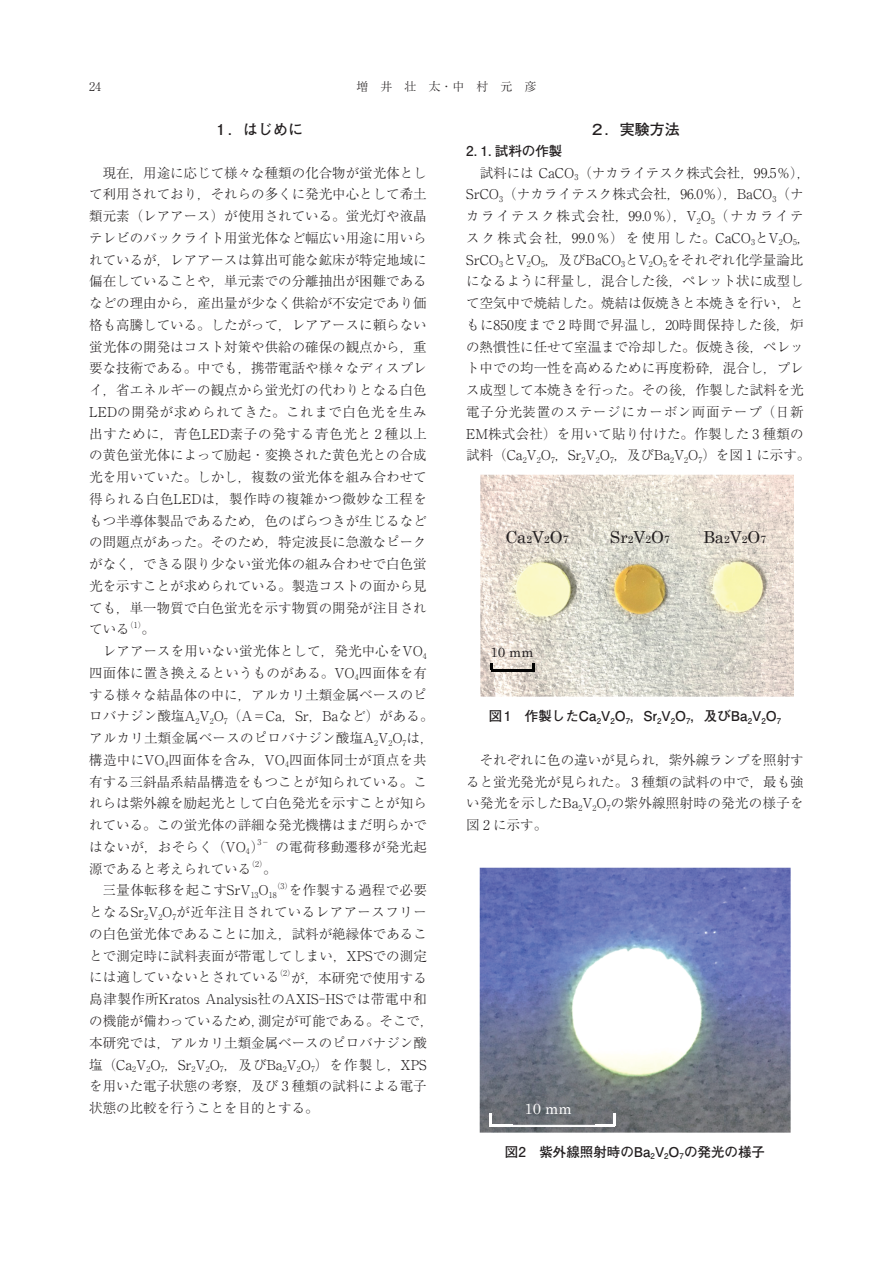
<style>
.page{position:relative;width:893px;height:1263px;background:#fff}
.page>*{position:absolute;margin:0;border:0;box-sizing:border-box;transform-origin:0 0}
.t1{font:16.5px "Century";color:#231f20}
.t2{font:700 15px "Futo Go B101 Pro";color:#231f20}
.t3{font:15px "Century";color:#fff}
.t4{font:300 13.5px/21.8px "Ryumin Pro";color:#231f20;text-align:justify}
.t5{font:700 13.5px "Futo Go B101 Pro";color:#231f20}
.t6{font:300 13.5px "Ryumin Pro";letter-spacing:.02em;color:#231f20}
.t7{font:300 13.5px/21.8px "Ryumin Pro";letter-spacing:.025em;color:#231f20;text-align:right}
.t8{font:13.5px "Century";color:#231f20}
.t9{font:300 12px "Ryumin Pro";color:#231f20}
.t10{font:300 7.8px "Ryumin Pro";color:#231f20}
.s1{font-size:10.5px}
</style>
<div class="page">
<img style="left:480px;top:475px;width:314px;height:221px">
<svg style="left:532px;top:663px;width:2px;height:6px"></svg>
<hr style="left:491px;top:669px;width:43px;height:2px;background:#030303">
<svg style="left:491px;top:663px;width:2px;height:6px"></svg>
<img style="left:480px;top:641px;width:80px;height:17px">
<img style="left:480px;top:867px;width:310px;height:265px">
<svg style="left:613px;top:1113px;width:2px;height:11px"></svg>
<hr style="left:489px;top:1124px;width:126px;height:2px;background:#fff">
<svg style="left:490px;top:1113px;width:2px;height:11px"></svg>
<img style="left:513px;top:1097px;width:81px;height:28px">
<p class="t9" style="left:89px;top:77px;width:14px">24</p>
<p class="t9" style="left:356px;top:77px;width:182px">増　井　壮　太・中　村　元　彦</p>
<p class="t2" style="left:213px;top:117px;width:91px">１．はじめに</p>
<p class="t4" style="left:89px;top:161px;width:339px;text-indent:14px">現在，用途に応じて様々な種類の化合物が蛍光体として利用されており，それらの多くに発光中心として希土類元素（レアアース）が使用されている。蛍光灯や液晶テレビのバックライト用蛍光体など幅広い用途に用いられているが，レアアースは算出可能な鉱床が特定地域に偏在していることや，単元素での分離抽出が困難であるなどの理由から，産出量が少なく供給が不安定であり価格も高騰している。したがって，レアアースに頼らない蛍光体の開発はコスト対策や供給の確保の観点から，重要な技術である。中でも，携帯電話や様々なディスプレイ，省エネルギーの観点から蛍光灯の代わりとなる白色LEDの開発が求められてきた。これまで白色光を生み出すために，青色LED素子の発する青色光と 2 種以上の黄色蛍光体によって励起・変換された黄色光との合成光を用いていた。しかし，複数の蛍光体を組み合わせて得られる白色LEDは，製作時の複雑かつ微妙な工程をもつ半導体製品であるため，色のばらつきが生じるなどの問題点があった。そのため，特定波長に急激なピークがなく，できる限り少ない蛍光体の組み合わせで白色蛍光を示すことが求められている。製造コストの面から見ても，単一物質で白色蛍光を示す物質の開発が注目されている</p>
<p class="t2" style="left:590px;top:117px;width:91px">２．実験方法</p>
<p class="t5" style="left:466px;top:140px;width:98px">2. 1. 試料の作製</p>
<p class="t4" style="left:466px;top:161px;width:346px;text-align:left;text-indent:14px">試料には CaCO<sub>3</sub>（ナカライテスク株式会社，99.5％），<br>SrCO<sub>3</sub>（ナカライテスク株式会社，96.0％），BaCO<sub>3</sub>（ナカライテスク株式会社，99.0％），V<sub>2</sub>O<sub>5</sub>（ナカライテスク株式会社，99.0 ％）を使用した。CaCO<sub>3</sub>とV<sub>2</sub>O<sub>5</sub>，<br>SrCO<sub>3</sub>とV<sub>2</sub>O<sub>5</sub>，及びBaCO<sub>3</sub>とV<sub>2</sub>O<sub>5</sub>をそれぞれ化学量論比になるように秤量し，混合した後，ペレット状に成型して空気中で焼結した。焼結は仮焼きと本焼きを行い，ともに850度まで 2 時間で昇温し，20時間保持した後，炉の熱慣性に任せて室温まで冷却した。仮焼き後，ペレット中での均一性を高めるために再度粉砕，混合し，プレス成型して本焼きを行った。その後，作製した試料を光電子分光装置のステージにカーボン両面テープ（日新<br>EM株式会社）を用いて貼り付けた。作製した 3 種類の試料（Ca<sub>2</sub>V<sub>2</sub>O<sub>7</sub>，Sr<sub>2</sub>V<sub>2</sub>O<sub>7</sub>，及びBa<sub>2</sub>V<sub>2</sub>O<sub>7</sub>）を図 1 に示す。</p>
<p class="t1" style="left:505px;top:523px;width:65px">Ca<span class="s1">2</span>V<span class="s1">2</span>O<span class="s1">7</span></p>
<p class="t1" style="left:610px;top:523px;width:61px">Sr<span class="s1">2</span>V<span class="s1">2</span>O<span class="s1">7</span></p>
<p class="t1" style="left:703px;top:523px;width:65px">Ba<span class="s1">2</span>V<span class="s1">2</span>O<span class="s1">7</span></p>
<p class="t10" style="left:126px;top:619px;width:21px">（1）</p>
<p class="t4" style="left:142px;top:617px;width:15px">。</p>
<p class="t4" style="left:103px;top:639px;width:326px">レアアースを用いない蛍光体として，発光中心をVO<sub>4</sub></p>
<p class="t4" style="left:89px;top:661px;width:339px">四面体に置き換えるというものがある。VO<sub>4</sub>四面体を有</p>
<p class="t4" style="left:89px;top:683px;width:339px">する様々な結晶体の中に，アルカリ土類金属ベースのピ</p>
<p class="t4" style="left:89px;top:704px;width:346px">ロバナジン酸塩A<sub>2</sub>V<sub>2</sub>O<sub>7</sub>（A＝Ca，Sr，Baなど）がある。</p>
<p class="t4" style="left:89px;top:726px;width:346px">アルカリ土類金属ベースのピロバナジン酸塩A<sub>2</sub>V<sub>2</sub>O<sub>7</sub>は，</p>
<p class="t6" style="left:89px;top:749px;width:339px">構造中にVO<sub>4</sub>四面体を含み，VO<sub>4</sub>四面体同士が頂点を共</p>
<p class="t4" style="left:89px;top:770px;width:339px">有する三斜晶系結晶構造をもつことが知られている。こ</p>
<p class="t4" style="left:89px;top:791px;width:339px">れらは紫外線を励起光として白色発光を示すことが知ら</p>
<p class="t4" style="left:89px;top:813px;width:339px">れている。この蛍光体の詳細な発光機構はまだ明らかで</p>
<p class="t6" style="left:89px;top:836px;width:176px">はないが，おそらく （VO<sub>4</sub>）</p>
<p class="t10" style="left:257px;top:836px;width:13px">3－</p>
<p class="t6" style="left:276px;top:836px;width:153px">の電荷移動遷移が発光起</p>
<p class="t4" style="left:89px;top:857px;width:163px">源であると考えられている</p>
<p class="t10" style="left:247px;top:858px;width:21px">（2）</p>
<p class="t8" style="left:490px;top:641px;width:44px">10 mm</p>
<p class="t5" style="left:489px;top:705px;width:294px">図1　作製したCa<sub>2</sub>V<sub>2</sub>O<sub>7</sub>，Sr<sub>2</sub>V<sub>2</sub>O<sub>7</sub>，及びBa<sub>2</sub>V<sub>2</sub>O<sub>7</sub></p>
<p class="t4" style="left:466px;top:748px;width:339px;text-indent:14px">それぞれに色の違いが見られ，紫外線ランプを照射すると蛍光発光が見られた。 3 種類の試料の中で，最も強い発光を示したBa<sub>2</sub>V<sub>2</sub>O<sub>7</sub>の紫外線照射時の発光の様子を図 2 に示す。</p>
<p class="t7" style="left:103px;top:857px;width:175px">。<br>三量体転移を起こすSrV<sub>13</sub>O<sub>18</sub></p>
<p class="t10" style="left:273px;top:880px;width:21px">（3）</p>
<p class="t4" style="left:89px;top:878px;width:339px;text-indent:200px">を作製する過程で必要となるSr<sub>2</sub>V<sub>2</sub>O<sub>7</sub>が近年注目されているレアアースフリーの白色蛍光体であることに加え，試料が絶縁体であることで測定時に試料表面が帯電してしまい，XPSでの測定には適していないとされている</p>
<p class="t10" style="left:275px;top:967px;width:21px">（2）</p>
<p class="t4" style="left:89px;top:965px;width:346px;text-align:left;text-indent:202px">が，本研究で使用する島津製作所Kratos Analysis社のAXIS-HSでは帯電中和の機能が備わっているため，測定が可能である。そこで，本研究では，アルカリ土類金属ベースのピロバナジン酸塩（Ca<sub>2</sub>V<sub>2</sub>O<sub>7</sub>，Sr<sub>2</sub>V<sub>2</sub>O<sub>7</sub>，及びBa<sub>2</sub>V<sub>2</sub>O<sub>7</sub>）を作製し，XPSを用いた電子状態の考察，及び 3 種類の試料による電子状態の比較を行うことを目的とする。</p>
<p class="t3" style="left:524px;top:1095px;width:49px">10 mm</p>
<p class="t5" style="left:505px;top:1140px;width:262px">図2　紫外線照射時のBa<sub>2</sub>V<sub>2</sub>O<sub>7</sub>の発光の様子</p>
</div>
